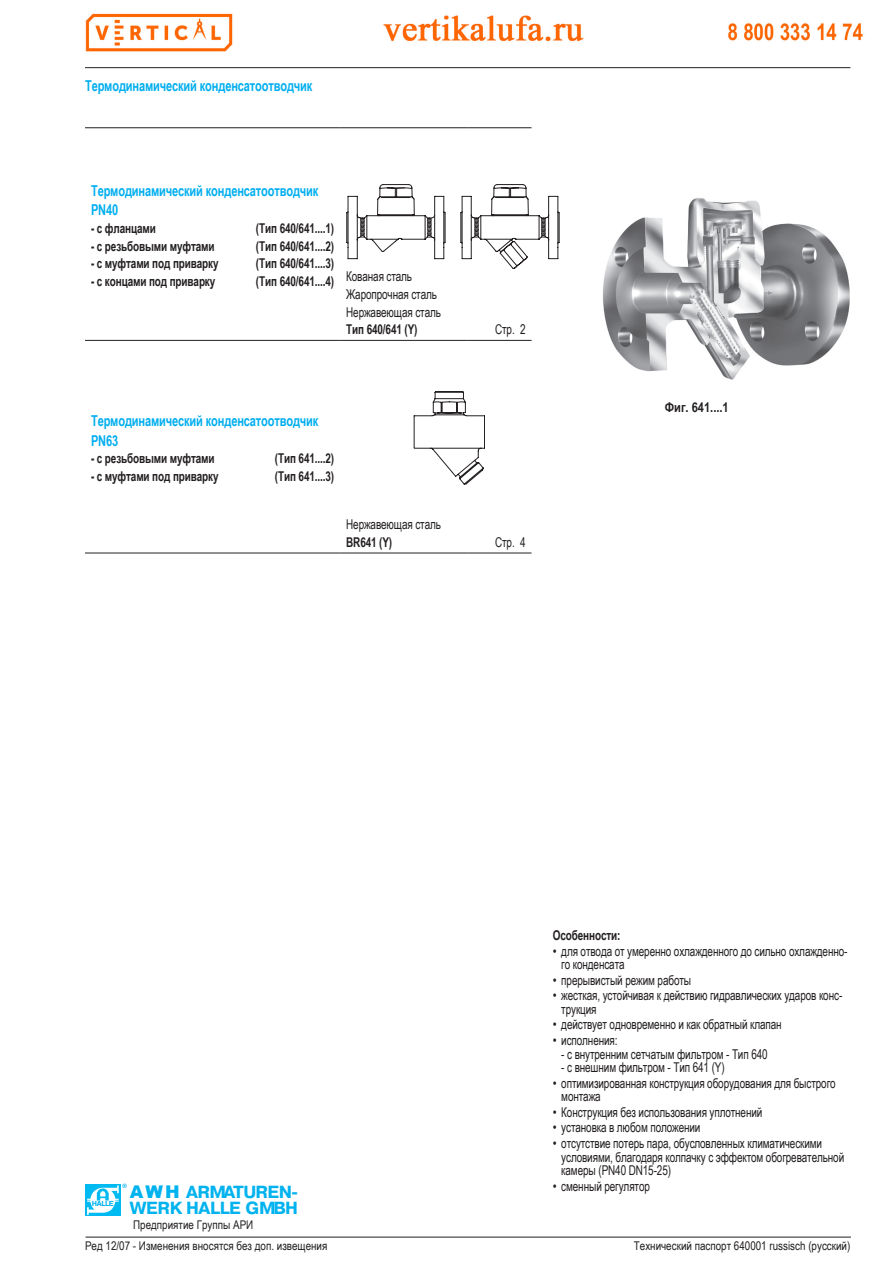
<style>
.page{position:relative;width:893px;height:1263px;background:#fff}
.page>*{position:absolute;margin:0;border:0;box-sizing:border-box;transform-origin:0 0}
.t1{font:700 17.55px/16.2px "Pragmatica G";letter-spacing:-.03em;color:#00b3ef}
.t2{font:700 15px/19.2px "Arial Narrow";letter-spacing:-.01em;color:#00aeef;scale:.9 1}
.t3{font:13.5px/13.5px "Arial Narrow";letter-spacing:-.01em;color:#231f20}
.t4{font:700 13.5px "Arial Narrow";letter-spacing:-.01em;color:#231f20;scale:.9 1}
.t5{font:13.5px/12.6px "Arial Narrow";letter-spacing:-.01em;color:#231f20;scale:.9 1}
.t6{font:700 13.5px "Arial Narrow";letter-spacing:-.01em;color:#231f20}
.t7{font:12px/21.6px "Arial Narrow";color:#231f20}
.t8{font:700 7.2px "Pragmatica G";letter-spacing:-.055em;color:#00b3ef}
.t9{font:700 6.3px "Pragmatica G";color:#00b3ef}
.s1{font-weight:700}
.s2{font-family:"Arial";font-weight:900}
</style>
<div class="page">
<div style="left:85px;top:1184px;width:36px;height:32px;background:#00baf1"></div>
<svg style="left:87px;top:1185px;width:32px;height:30px"></svg>
<img style="left:603px;top:197px;width:247px;height:183px">
<svg style="left:346px;top:184px;width:214px;height:85px"></svg>
<svg style="left:414px;top:391px;width:71px;height:93px"></svg>
<hr style="left:85px;top:67px;width:765px;height:1px;background:#231f20">
<hr style="left:86px;top:1237px;width:765px;height:1px;background:#231f20">
<hr style="left:85px;top:127px;width:255px;height:1px;background:#231f20">
<hr style="left:340px;top:127px;width:128px;height:1px;background:#231f20">
<hr style="left:468px;top:127px;width:63px;height:1px;background:#231f20">
<hr style="left:85px;top:340px;width:255px;height:1px;background:#231f20">
<hr style="left:340px;top:340px;width:128px;height:1px;background:#231f20">
<hr style="left:468px;top:340px;width:63px;height:1px;background:#231f20">
<hr style="left:85px;top:553px;width:255px;height:1px;background:#231f20">
<hr style="left:340px;top:553px;width:128px;height:1px;background:#231f20">
<hr style="left:468px;top:553px;width:63px;height:1px;background:#231f20">
<img style="left:85px;top:13px;width:778px;height:39px">
<p class="t2" style="left:85px;top:75px;width:254px">Термодинамический конденсатоотводчик</p>
<p class="t2" style="left:91px;top:180px;width:254px">Термодинамический конденсатоотводчик<br>PN40</p>
<p class="t4" style="left:91px;top:218px;width:74px">- c фланцами</p>
<p class="t4" style="left:256px;top:218px;width:88px">(Тип 640/641....1)</p>
<p class="t4" style="left:91px;top:236px;width:139px">- с резьбовыми муфтами</p>
<p class="t4" style="left:256px;top:236px;width:88px">(Тип 640/641....2)</p>
<p class="t4" style="left:91px;top:253px;width:143px">- с муфтами под приварку</p>
<p class="t4" style="left:256px;top:253px;width:88px">(Тип 640/641....3)</p>
<p class="t4" style="left:91px;top:271px;width:140px">- с концами под приварку</p>
<p class="t5" style="left:346px;top:275px;width:102px;text-indent:-90px"><span class="s1">(Тип 640/641....4)</span> Кованая сталь<br>Жаропрочная сталь</p>
<p class="t5" style="left:346px;top:305px;width:107px">Нержавеющая сталь</p>
<p class="t4" style="left:346px;top:319px;width:81px">Тип 640/641 (Y)</p>
<p class="t5" style="left:495px;top:323px;width:35px">Cтр. 2</p>
<p class="t2" style="left:91px;top:411px;width:254px">Термодинамический конденсатоотводчик<br>PN63</p>
<p class="t4" style="left:91px;top:448px;width:139px">- с резьбовыми муфтами</p>
<p class="t4" style="left:275px;top:448px;width:67px">(Тип 641....2)</p>
<p class="t4" style="left:91px;top:466px;width:143px">- с муфтами под приварку</p>
<p class="t4" style="left:275px;top:466px;width:67px">(Тип 641....3)</p>
<p class="t5" style="left:346px;top:518px;width:107px">Нержавеющая сталь</p>
<p class="t4" style="left:346px;top:532px;width:53px">BR641 (Y)</p>
<p class="t5" style="left:495px;top:535px;width:35px">Cтр. 4</p>
<p class="t6" style="left:665px;top:397px;width:65px">Фиг. 641....1</p>
<p class="t9" style="left:122px;top:1183px;width:7px">®</p>
<p class="t1" style="left:130px;top:1184px;width:170px"><span class="s2">AWH</span> ARMATUREN-<br>WERK HALLE GMBH</p>
<p class="t8" style="left:92px;top:1200px;width:23px">HALLE</p>
<p class="t7" style="left:85px;top:1213px;width:244px;text-indent:48px">Предприятие Группы АРИ<br>Ред 12/07 - Изменения вносятся без доп. извещения</p>
<p class="t4" style="left:553px;top:925px;width:77px">Особенности:</p>
<p class="t3" style="left:561px;top:943px;width:288px;text-indent:-9px">• для отвода от умеренно охлажденного до сильно охлажденно&shy;го конденсата</p>
<p class="t3" style="left:553px;top:973px;width:140px">• прерывистый режим работы</p>
<p class="t3" style="left:561px;top:988px;width:283px;text-indent:-9px">• жесткая, устойчивая к действию гидравлических ударов конс&shy;трукция</p>
<p class="t3" style="left:553px;top:1017px;width:230px">• действует одновременно и как обратный клапан</p>
<p class="t3" style="left:553px;top:1033px;width:66px">• исполнения:</p>
<p class="t5" style="left:561px;top:1047px;width:231px">- c внутренним сетчатым фильтром - Тип 640</p>
<p class="t5" style="left:561px;top:1060px;width:183px">- с внешним фильтром - Тип 641 (Y)</p>
<p class="t3" style="left:561px;top:1076px;width:276px;text-indent:-9px">• оптимизированная конструкция оборудования для быстрого монтажа</p>
<p class="t3" style="left:553px;top:1105px;width:211px">• Конструкция без использования уплотнений</p>
<p class="t3" style="left:553px;top:1120px;width:149px">• установка в любом положении</p>
<p class="t3" style="left:561px;top:1136px;width:284px;text-indent:-9px">• отсутствие потерь пара, обусловленных климатическими условиями, благодаря колпачку с эффектом обогревательной камеры (PN40 DN15-25)</p>
<p class="t3" style="left:553px;top:1179px;width:99px">• cменный регулятор</p>
<p class="t7" style="left:634px;top:1235px;width:218px">Технический паспорт 640001 russisch (русский)</p>
</div>
